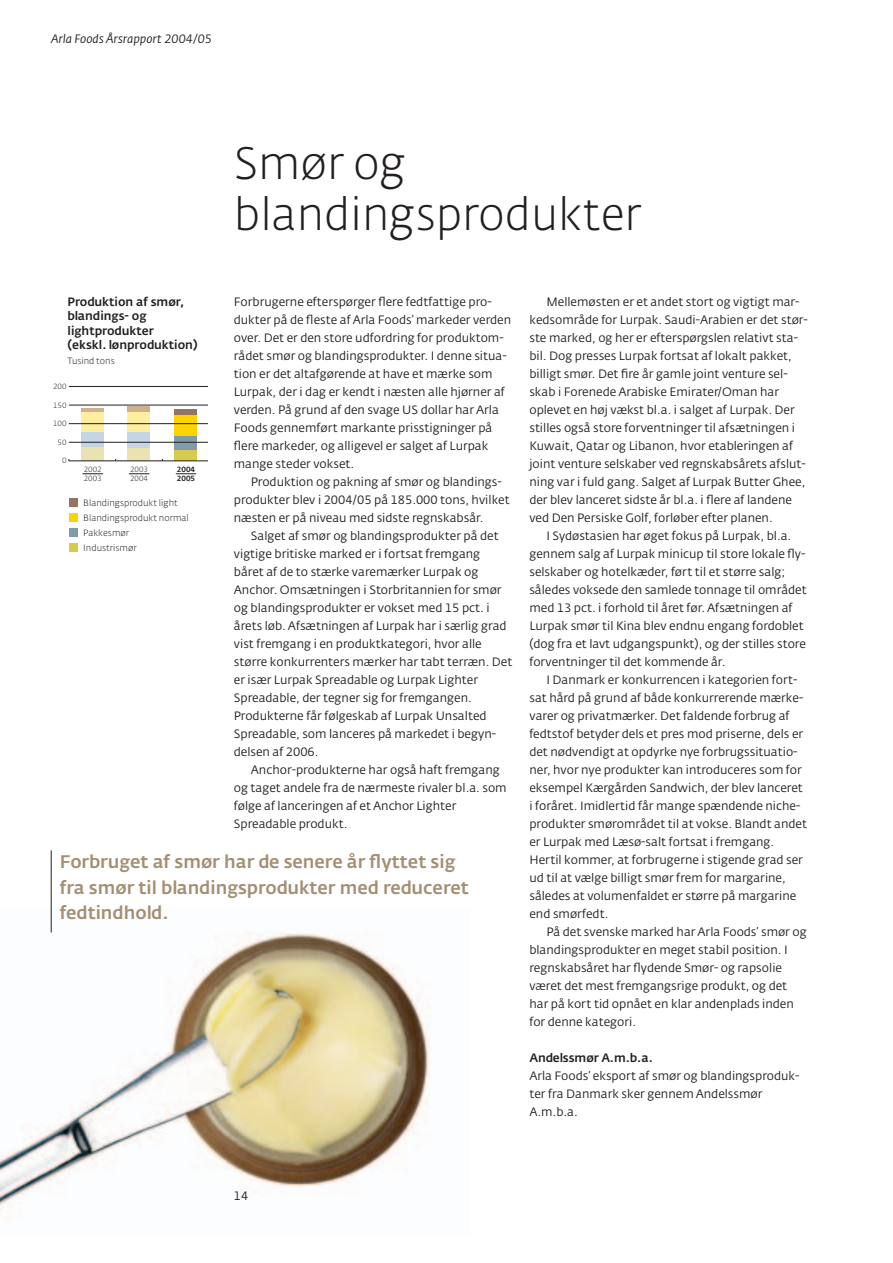
<style>
.page{position:relative;width:893px;height:1263px;background:#fff}
.page>*{position:absolute;margin:0;border:0;box-sizing:border-box;transform-origin:0 0}
.t1{font:300 45px/51px "Fedra Sans Alt Std";color:#231f20}
.t2{font:500 18px/25.5px "Fedra Sans Alt Std";color:#a38f73}
.t3{font:12px/18px "Fedra Sans Alt Std";color:#231f20}
.t4{font:500 12px/14.4px "Fedra Sans Alt Std";color:#231f20}
.t5{font:italic 12px "Fedra Sans Alt Std";color:#231f20}
.t6{font:300 9px/15px "Fedra Sans Alt Std";color:#231f20}
.t7{font:300 7.5px/9px "Fedra Sans Alt Std";color:#231f20}
.t8{font:500 7.5px/9px "Fedra Sans Alt Std";color:#231f20}
</style>
<div class="page">
<img style="left:0;top:908px;width:430px;height:298px">
<hr style="left:51px;top:850px;width:1px;height:82px;background:#231f20">
<hr style="left:81px;top:409px;width:22px;height:3px;background:#cdb18f">
<div style="left:128px;top:407px;width:22px;height:5px;background:#cdb18f"></div>
<div style="left:175px;top:409px;width:22px;height:6px;background:#957463"></div>
<div style="left:81px;top:412px;width:22px;height:20px;background:#ffeda0"></div>
<div style="left:128px;top:412px;width:22px;height:20px;background:#ffeda0"></div>
<div style="left:175px;top:415px;width:22px;height:21px;background:#fed304"></div>
<div style="left:81px;top:432px;width:22px;height:15px;background:#c5d5e5"></div>
<div style="left:128px;top:432px;width:22px;height:16px;background:#c5d5e5"></div>
<div style="left:175px;top:436px;width:22px;height:15px;background:#829bab"></div>
<div style="left:81px;top:447px;width:22px;height:14px;background:#e9e3b1"></div>
<div style="left:128px;top:448px;width:22px;height:13px;background:#e9e3b1"></div>
<div style="left:175px;top:451px;width:22px;height:10px;background:#d5cb4d"></div>
<svg style="left:83px;top:473px;width:20px;height:1px"></svg>
<svg style="left:129px;top:473px;width:20px;height:1px"></svg>
<svg style="left:176px;top:473px;width:20px;height:1px"></svg>
<div style="left:69px;top:498px;width:9px;height:9px;background:#957463"></div>
<div style="left:69px;top:513px;width:9px;height:9px;background:#fed304"></div>
<div style="left:69px;top:528px;width:9px;height:9px;background:#829bab"></div>
<div style="left:69px;top:543px;width:9px;height:9px;background:#d5cb4d"></div>
<hr style="left:69px;top:461px;width:138px;height:1px;background:#231f20">
<hr style="left:69px;top:442px;width:138px;height:1px;background:#231f20">
<hr style="left:69px;top:423px;width:138px;height:1px;background:#231f20">
<hr style="left:69px;top:405px;width:138px;height:1px;background:#231f20">
<hr style="left:69px;top:386px;width:138px;height:1px;background:#231f20">
<p class="t5" style="left:51px;top:34px;width:163px">Arla Foods Årsrapport 2004/05</p>
<h1 class="t1" style="left:234px;top:142px;width:409px">Smør og blandingsprodukter</h1>
<p class="t4" style="left:68px;top:296px;width:131px">Produktion af smør, blandings- og lightprodukter<br>(ekskl. lønproduktion)</p>
<p class="t6" style="left:68px;top:354px;width:49px">Tusind tons</p>
<p class="t7" style="left:53px;top:382px;width:15px">200</p>
<p class="t7" style="left:53px;top:401px;width:15px">150</p>
<p class="t7" style="left:53px;top:420px;width:15px">100</p>
<p class="t7" style="left:58px;top:438px;width:11px">50</p>
<p class="t7" style="left:62px;top:457px;width:6px">0</p>
<p class="t7" style="left:84px;top:465px;width:20px">2002<br>2003</p>
<p class="t7" style="left:130px;top:465px;width:20px">2003<br>2004</p>
<p class="t8" style="left:177px;top:465px;width:20px">2004<br>2005</p>
<p class="t6" style="left:83px;top:496px;width:107px">Blandingsprodukt light<br>Blandingsprodukt normal<br>Pakkesmør<br>Industrismør</p>
<p class="t3" style="left:234px;top:294px;width:279px">Forbrugerne efterspørger flere fedtfattige pro&shy;dukter på de fleste af Arla Foods’ markeder verden over. Det er den store udfordring for produktom&shy;rådet smør og blandingsprodukter. I denne situa&shy;tion er det altafgørende at have et mærke som Lurpak, der i dag er kendt i næsten alle hjørner af verden. På grund af den svage US dollar har Arla Foods gennemført markante prisstigninger på flere markeder, og alligevel er salget af Lurpak mange steder vokset.</p>
<p class="t3" style="left:234px;top:474px;width:277px;text-indent:17px">Produktion og pakning af smør og blandings&shy;produkter blev i 2004/05 på 185.000 tons, hvilket næsten er på niveau med sidste regnskabsår.</p>
<p class="t3" style="left:234px;top:528px;width:280px;text-indent:17px">Salget af smør og blandingsprodukter på det vigtige britiske marked er i fortsat fremgang båret af de to stærke varemærker Lurpak og Anchor. Omsætningen i Storbritannien for smør og blandingsprodukter er vokset med 15 pct. i årets løb. Afsætningen af Lurpak har i særlig grad vist fremgang i en produktkategori, hvor alle større konkurrenters mærker har tabt terræn. Det er især Lurpak Spreadable og Lurpak Lighter Spreadable, der tegner sig for fremgangen.<br>Produkterne får følgeskab af Lurpak Unsalted Spreadable, som lanceres på markedet i begyn&shy;delsen af 2006.</p>
<p class="t3" style="left:234px;top:762px;width:274px;text-indent:17px">Anchor-produkterne har også haft fremgang og taget andele fra de nærmeste rivaler bl.a. som følge af lanceringen af et Anchor Lighter Spreadable produkt.</p>
<h2 class="t2" style="left:60px;top:851px;width:411px">Forbruget af smør har de senere år flyttet sig fra smør til blandingsprodukter med reduceret fedtindhold.</h2>
<p class="t3" style="left:529px;top:294px;width:280px;text-indent:17px">Mellemøsten er et andet stort og vigtigt mar&shy;kedsområde for Lurpak. Saudi-Arabien er det stør&shy;ste marked, og her er efterspørgslen relativt sta&shy;bil. Dog presses Lurpak fortsat af lokalt pakket, billigt smør. Det fire år gamle joint venture sel&shy;skab i Forenede Arabiske Emirater/Oman har oplevet en høj vækst bl.a. i salget af Lurpak. Der stilles også store forventninger til afsætningen i Kuwait, Qatar og Libanon, hvor etableringen af joint venture selskaber ved regnskabsårets afslut&shy;ning var i fuld gang. Salget af Lurpak Butter Ghee, der blev lanceret sidste år bl.a. i flere af landene ved Den Persiske Golf, forløber efter planen.</p>
<p class="t3" style="left:529px;top:528px;width:279px;text-indent:17px">I Sydøstasien har øget fokus på Lurpak, bl.a. gennem salg af Lurpak minicup til store lokale fly&shy;selskaber og hotelkæder, ført til et større salg; således voksede den samlede tonnage til området med 13 pct. i forhold til året før. Afsætningen af Lurpak smør til Kina blev endnu engang fordoblet (dog fra et lavt udgangspunkt), og der stilles store forventninger til det kommende år.</p>
<p class="t3" style="left:529px;top:672px;width:279px;text-indent:17px">I Danmark er konkurrencen i kategorien fort&shy;sat hård på grund af både konkurrerende mærke&shy;varer og privatmærker. Det faldende forbrug af fedtstof betyder dels et pres mod priserne, dels er det nødvendigt at opdyrke nye forbrugssituatio&shy;ner, hvor nye produkter kan introduceres som for eksempel Kærgården Sandwich, der blev lanceret i foråret. Imidlertid får mange spændende niche&shy;produkter smørområdet til at vokse. Blandt andet er Lurpak med Læsø-salt fortsat i fremgang.<br>Hertil kommer, at forbrugerne i stigende grad ser ud til at vælge billigt smør frem for margarine, således at volumenfaldet er større på margarine end smørfedt.</p>
<p class="t3" style="left:529px;top:924px;width:279px;text-indent:17px">På det svenske marked har Arla Foods’ smør og blandingsprodukter en meget stabil position. I regnskabsåret har flydende Smør- og rapsolie været det mest fremgangsrige produkt, og det har på kort tid opnået en klar andenplads inden for denne kategori.</p>
<p class="t4" style="left:529px;top:1052px;width:125px">Andelssmør A.m.b.a.</p>
<p class="t3" style="left:529px;top:1068px;width:272px">Arla Foods’ eksport af smør og blandingsproduk&shy;ter fra Danmark sker gennem Andelssmør<br>A.m.b.a.</p>
<p class="t3" style="left:234px;top:1188px;width:16px">14</p>
</div>
